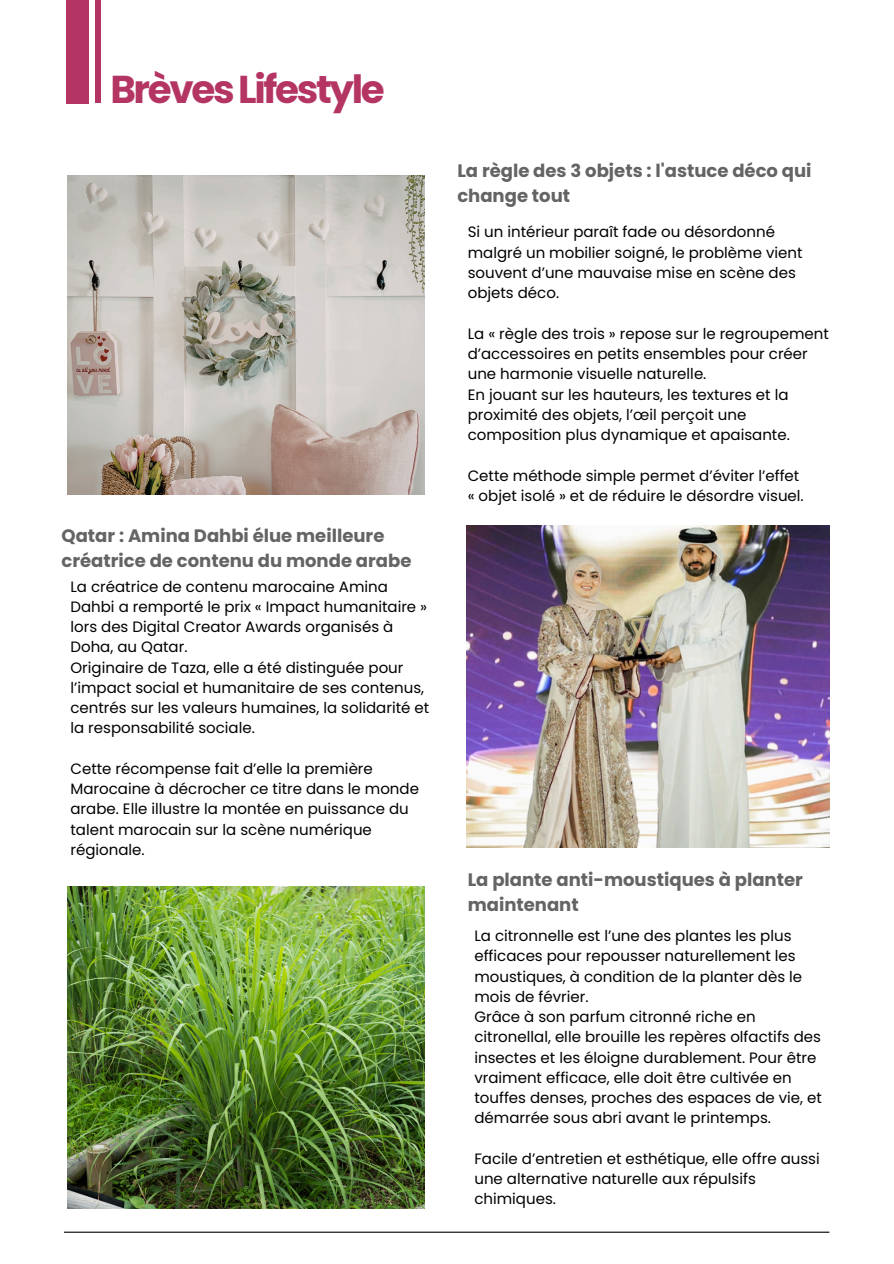
<style>
.page{position:relative;width:894px;height:1264px;background:#fff}
.page>*{position:absolute;margin:0;border:0;box-sizing:border-box;transform-origin:0 0}
.t1{font:700 38.85px "Poppins";letter-spacing:-.06em;color:#b43464}
.t2{font:700 18px/24.8px "Poppins";color:#646464}
.t3{font:15px/20.2px "Poppins";color:#000}
</style>
<div class="page">
<img style="left:68px;top:176px;width:356px;height:318px">
<div style="left:67px;top:0;width:22px;height:104px;background:#b43464"></div>
<hr style="left:96px;top:0;width:4px;height:103px;background:#b43464">
<hr style="left:64px;top:1231px;width:765px;height:1px;background:#000">
<img style="left:466px;top:525px;width:363px;height:322px">
<img style="left:68px;top:886px;width:356px;height:322px">
<h1 class="t1" style="left:110px;top:62px;width:276px">BrèvesLifestyle</h1>
<p class="t2" style="left:61px;top:523px;width:351px">Qatar : Amina Dahbi élue meilleure créatrice de contenu du monde arabe</p>
<p class="t3" style="left:70px;top:576px;width:360px">La créatrice de contenu marocaine Amina Dahbi a remporté le prix « Impact humanitaire » lors des Digital Creator Awards organisés à Doha, au Qatar.<br>Originaire de Taza, elle a été distinguée pour l’impact social et humanitaire de ses contenus, centrés sur les valeurs humaines, la solidarité et la responsabilité sociale.</p>
<p class="t3" style="left:70px;top:758px;width:350px">Cette récompense fait d’elle la première Marocaine à décrocher ce titre dans le monde arabe. Elle illustre la montée en puissance du talent marocain sur la scène numérique régionale.</p>
<p class="t2" style="left:457px;top:158px;width:355px">La règle des 3 objets : l'astuce déco qui change tout</p>
<p class="t3" style="left:467px;top:222px;width:336px">Si un intérieur paraît fade ou désordonné malgré un mobilier soigné, le problème vient souvent d’une mauvaise mise en scène des objets déco.</p>
<p class="t3" style="left:467px;top:323px;width:362px">La « règle des trois » repose sur le regroupement d’accessoires en petits ensembles pour créer une harmonie visuelle naturelle.<br>En jouant sur les hauteurs, les textures et la proximité des objets, l’œil perçoit une composition plus dynamique et apaisante.</p>
<p class="t3" style="left:467px;top:465px;width:337px">Cette méthode simple permet d’éviter l’effet « objet isolé » et de réduire le désordre visuel.</p>
<p class="t2" style="left:467px;top:867px;width:336px">La plante anti-moustiques à planter maintenant</p>
<p class="t3" style="left:474px;top:925px;width:349px">La citronnelle est l’une des plantes les plus efficaces pour repousser naturellement les moustiques, à condition de la planter dès le mois de février.<br>Grâce à son parfum citronné riche en citronellal, elle brouille les repères olfactifs des insectes et les éloigne durablement. Pour être vraiment efficace, elle doit être cultivée en touffes denses, proches des espaces de vie, et démarrée sous abri avant le printemps.</p>
<p class="t3" style="left:474px;top:1148px;width:347px">Facile d’entretien et esthétique, elle offre aussi une alternative naturelle aux répulsifs chimiques.</p>
</div>
